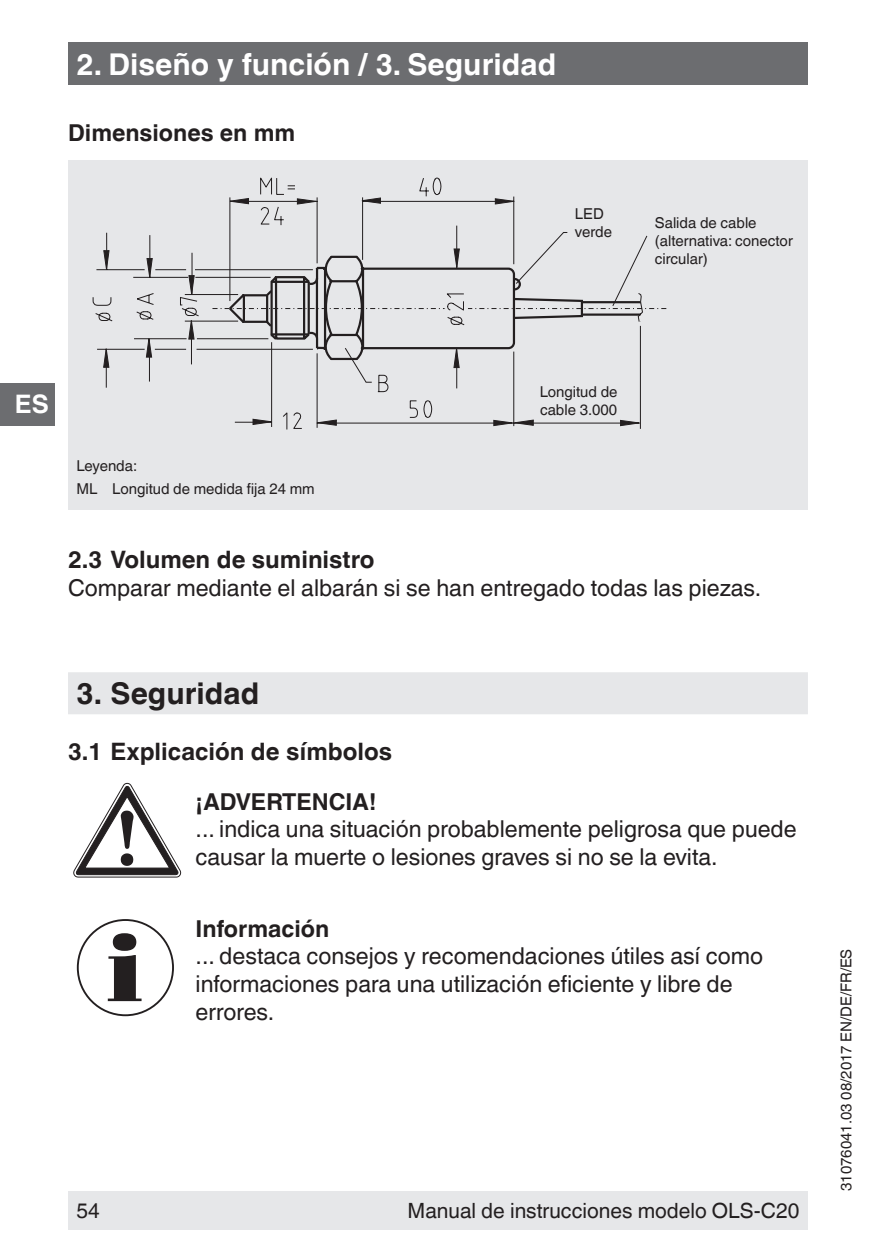
<style>
.page{position:relative;width:893px;height:1259px;background:#fff}
.page>*{position:absolute;margin:0;border:0;box-sizing:border-box;transform-origin:0 0}
.t1{font:700 30px "Helvetica World";color:#fff}
.t2{font:700 30px "Helvetica World";color:#231f20}
.t3{font:700 25.5px "Helvetica World";color:#fff}
.t4{font:700 24px "Helvetica World";color:#231f20}
.t5{font:23.4px/27.9px "Helvetica World";color:#231f20}
.t6{font:700 23.4px "Helvetica World";color:#231f20}
.t7{font:21px "Helvetica World";color:#231f20}
.t8{font:15px/18px "Helvetica World";color:#231f20}
</style>
<div class="page">
<div style="left:0;top:383px;width:55px;height:42px;background:#6c6d70"></div>
<div style="left:68px;top:1191px;width:740px;height:38px;background:#e6e7e9"></div>
<div style="left:68px;top:43px;width:740px;height:42px;background:#6c6d70"></div>
<div style="left:68px;top:672px;width:740px;height:42px;background:#e6e7e9"></div>
<div style="left:68px;top:160px;width:740px;height:350px;background:#e6e7e9"></div>
<hr style="left:317px;top:422px;width:198px;height:1px;background:#231f20">
<hr style="left:235px;top:422px;width:36px;height:1px;background:#231f20">
<hr style="left:230px;top:201px;width:87px;height:1px;background:#231f20">
<hr style="left:229px;top:197px;width:1px;height:104px;background:#231f20">
<hr style="left:363px;top:201px;width:151px;height:1px;background:#231f20">
<hr style="left:513px;top:196px;width:1px;height:68px;background:#231f20">
<hr style="left:513px;top:422px;width:127px;height:1px;background:#231f20">
<hr style="left:513px;top:351px;width:1px;height:75px;background:#231f20">
<hr style="left:640px;top:326px;width:1px;height:103px;background:#231f20">
<hr style="left:456px;top:226px;width:1px;height:42px;background:#231f20">
<svg style="left:259px;top:177px;width:183px;height:253px"></svg>
<svg style="left:229px;top:198px;width:20px;height:7px"></svg>
<svg style="left:297px;top:198px;width:20px;height:7px"></svg>
<svg style="left:361px;top:197px;width:20px;height:7px"></svg>
<svg style="left:494px;top:198px;width:21px;height:7px"></svg>
<svg style="left:317px;top:419px;width:20px;height:7px"></svg>
<svg style="left:252px;top:418px;width:20px;height:7px"></svg>
<svg style="left:620px;top:419px;width:20px;height:7px"></svg>
<svg style="left:493px;top:419px;width:41px;height:7px"></svg>
<svg style="left:92px;top:231px;width:574px;height:162px"></svg>
<svg style="left:74px;top:783px;width:107px;height:94px"></svg>
<svg style="left:108px;top:933px;width:34px;height:68px"></svg>
<div style="left:77px;top:919px;width:97px;height:97px;border:2px solid #231f20;border-radius:50%"></div>
<p class="t1" style="left:77px;top:47px;width:481px">2. Diseño y función / 3. Seguridad</p>
<p class="t6" style="left:68px;top:119px;width:229px">Dimensiones en mm</p>
<p class="t8" style="left:575px;top:205px;width:39px">LED verde</p>
<p class="t8" style="left:655px;top:214px;width:140px">Salida de cable (alternativa: conector circular)</p>
<p class="t3" style="left:15px;top:389px;width:35px">ES</p>
<p class="t8" style="left:77px;top:454px;width:240px;line-height:22.8px">Leyenda:<br>ML Longitud de medida fija 24 mm</p>
<p class="t8" style="left:540px;top:382px;width:79px">Longitud de cable 3.000</p>
<p class="t4" style="left:68px;top:546px;width:308px">2.3 Volumen de suministro</p>
<p class="t5" style="left:68px;top:574px;width:695px">Comparar mediante el albarán si se han entregado todas las piezas.</p>
<p class="t2" style="left:77px;top:676px;width:184px">3. Seguridad</p>
<p class="t4" style="left:68px;top:738px;width:326px">3.1 Explicación de símbolos</p>
<p class="t6" style="left:196px;top:788px;width:183px">¡ADVERTENCIA!</p>
<p class="t5" style="left:196px;top:815px;width:603px">... indica una situación probablemente peligrosa que puede causar la muerte o lesiones graves si no se la evita.</p>
<p class="t6" style="left:196px;top:914px;width:135px">Información</p>
<p class="t5" style="left:196px;top:942px;width:569px">... destaca consejos y recomendaciones útiles así como informaciones para una utilización eficiente y libre de errores.</p>
<p class="t7" style="left:77px;top:1198px;width:25px">54</p>
<p class="t7" style="left:408px;top:1198px;width:393px">Manual de instrucciones modelo OLS-C20</p>
<p class="t8" style="left:837px;top:1191px;width:244px;rotate:-90deg">31076041.03 08/2017 EN/DE/FR/ES</p>
</div>
